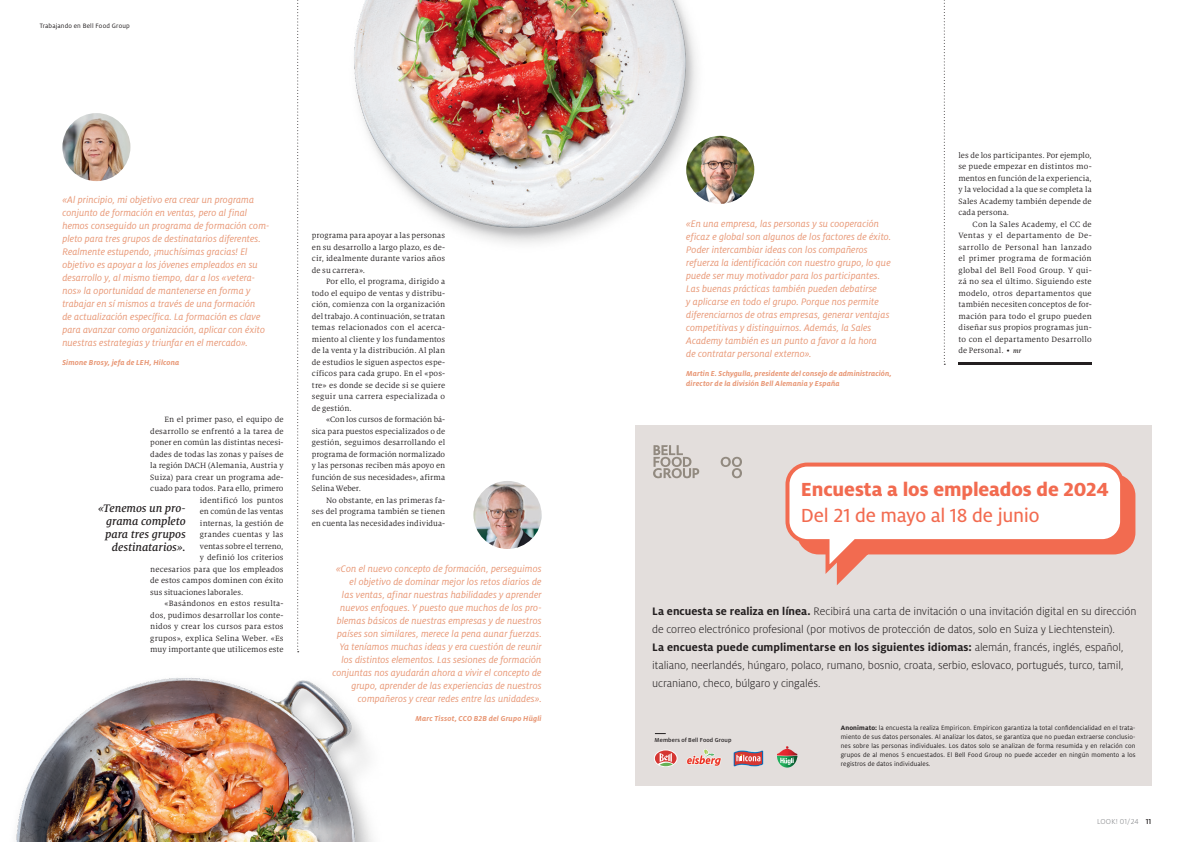
<style>
.page{position:relative;width:1191px;height:842px;background:#fff}
.page>*{position:absolute;margin:0;border:0;box-sizing:border-box;transform-origin:0 0}
.t1{font:800 21px "Milo Pro";letter-spacing:-.005em;color:#f26b50}
.t2{font:21px "Milo Pro Text";letter-spacing:-.015em;color:#f26b50}
.t3{font:300 12px/18px "Milo Pro";letter-spacing:-.01em;color:#231f20}
.t4{font:italic 500 12px/13px "Milo Serif Pro";letter-spacing:-.01em;color:#231f20;text-align:right}
.t5{font:italic 10.5px/13px "Milo Pro";letter-spacing:.005em;color:#e89775}
.t6{font:8.5px/11.5px "Milo Serif Pro";letter-spacing:.015em;color:#231f20;text-align:justify}
.t7{font:italic 700 8px/10px "Milo Pro";letter-spacing:.015em;color:#e89775}
.t8{font:300 8px "Milo Pro";letter-spacing:.025em;color:#808285}
.t9{font:7px/9px "Milo Pro";letter-spacing:.015em;color:#231f20;text-align:justify}
.t10{font:500 6.4px "Milo Pro";letter-spacing:.015em;color:#231f20}
.s1{font-weight:500;font-style:italic;font-size:7px}
.s2{font-weight:700}
.s3{font-weight:500;color:#231f20}
</style>
<div class="page">
<img style="left:16px;top:651px;width:357px;height:191px">
<img style="left:354px;top:0;width:401px;height:244px">
<img style="left:686px;top:136px;width:68px;height:68px;border-radius:34px">
<img style="left:62px;top:113px;width:68px;height:68px;border-radius:34px">
<img style="left:473px;top:481px;width:68px;height:68px;border-radius:34px">
<div style="left:635px;top:425px;width:516px;height:360px;background:#e3dedc"></div>
<svg style="left:654px;top:750px;width:23px;height:17px"></svg>
<svg style="left:655px;top:750px;width:21px;height:16px"></svg>
<svg style="left:733px;top:750px;width:30px;height:17px"></svg>
<svg style="left:777px;top:746px;width:20px;height:21px"></svg>
<img style="left:687px;top:749px;width:34px;height:17px">
<svg style="left:720px;top:457px;width:22px;height:21px"></svg>
<svg style="left:653px;top:445px;width:46px;height:33px"></svg>
<hr style="left:958px;top:363px;width:133px;height:2px;background:#231f20">
<svg style="left:297px;top:0;width:2px;height:652px"></svg>
<svg style="left:943px;top:0;width:2px;height:365px"></svg>
<svg style="left:836px;top:486px;width:300px;height:99px"></svg>
<svg style="left:836px;top:478px;width:297px;height:102px"></svg>
<svg style="left:785px;top:462px;width:341px;height:117px"></svg>
<p class="t9" style="left:40px;top:22px;width:92px">Trabajando en Bell Food Group</p>
<p class="t5" style="left:62px;top:194px;width:208px">«Al principio, mi objetivo era crear un programa conjunto de formación en ventas, pero al final hemos conseguido un programa de formación com&shy;pleto para tres grupos de destinatarios diferentes.<br>Realmente estupendo, ¡muchísimas gracias! El objetivo es apoyar a los jóvenes empleados en su desarrollo y, al mismo tiempo, dar a los «vetera&shy;nos» la oportunidad de mantenerse en forma y trabajar en sí mismos a través de una formación<br>de actualización específica. La formación es clave para avanzar como organización, aplicar con éxito nuestras estrategias y triunfar en el mercado».</p>
<p class="t7" style="left:62px;top:357px;width:119px">Simone Brosy, jefa de LEH, Hilcona</p>
<p class="t6" style="left:164px;top:414px;width:121px">En el primer paso, el equipo de</p>
<p class="t6" style="left:150px;top:425px;width:135px">desarrollo se enfrentó a la tarea de</p>
<p class="t6" style="left:150px;top:437px;width:135px">poner en común las distintas necesi-</p>
<p class="t6" style="left:150px;top:448px;width:135px">dades de todas las zonas y países de</p>
<p class="t6" style="left:150px;top:460px;width:135px">la región DACH (Alemania, Austria y</p>
<p class="t6" style="left:150px;top:471px;width:135px">Suiza) para crear un programa ade-</p>
<p class="t6" style="left:150px;top:483px;width:135px">cuado para todos. Para ello, primero</p>
<p class="t6" style="left:200px;top:494px;width:85px">identificó los puntos</p>
<p class="t6" style="left:200px;top:506px;width:85px">en común de las ventas</p>
<p class="t6" style="left:200px;top:517px;width:85px">internas, la gestión de</p>
<p class="t6" style="left:200px;top:529px;width:85px">grandes cuentas y las</p>
<p class="t6" style="left:200px;top:540px;width:85px">ventas sobre el terreno,</p>
<p class="t6" style="left:200px;top:552px;width:85px">y definió los criterios</p>
<p class="t6" style="left:150px;top:563px;width:135px">necesarios para que los empleados</p>
<p class="t6" style="left:150px;top:575px;width:135px">de estos campos dominen con éxito</p>
<p class="t6" style="left:150px;top:586px;width:94px">sus situaciones laborales.</p>
<p class="t6" style="left:164px;top:598px;width:121px">«Basándonos en estos resulta-</p>
<p class="t6" style="left:150px;top:609px;width:135px">dos, pudimos desarrollar los conte-</p>
<p class="t6" style="left:150px;top:621px;width:135px">nidos y crear los cursos para estos</p>
<p class="t6" style="left:150px;top:632px;width:135px">grupos», explica Selina Weber. «Es</p>
<p class="t6" style="left:150px;top:644px;width:135px">muy importante que utilicemos este</p>
<h2 class="t4" style="left:98px;top:502px;width:89px">«Tenemos un pro&shy;grama completo para tres grupos destinatarios».</h2>
<p class="t6" style="left:312px;top:230px;width:135px">programa para apoyar a las personas en su desarrollo a largo plazo, es de&shy;cir, idealmente durante varios años de su carrera».</p>
<p class="t6" style="left:312px;top:276px;width:135px;text-indent:14px">Por ello, el programa, dirigido a todo el equipo de ventas y distribu&shy;ción, comienza con la organización del trabajo. A continuación, se tratan temas relacionados con el acerca&shy;miento al cliente y los fundamentos de la venta y la distribución. Al plan de estudios le siguen aspectos espe&shy;cíficos para cada grupo. En el «pos&shy;tre» es donde se decide si se quiere seguir una carrera especializada o de gestión.</p>
<p class="t6" style="left:312px;top:414px;width:135px;text-indent:14px">«Con los cursos de formación bá&shy;sica para puestos especializados o de gestión, seguimos desarrollando el programa de formación normalizado y las personas reciben más apoyo en función de sus necesidades», afirma Selina Weber.</p>
<p class="t6" style="left:312px;top:494px;width:135px;text-indent:14px">No obstante, en las primeras fa&shy;ses del programa también se tienen en cuenta las necesidades individua-</p>
<p class="t5" style="left:332px;top:562px;width:211px;text-align:right">«Con el nuevo concepto de formación, perseguimos el objetivo de dominar mejor los retos diarios de<br>las ventas, afinar nuestras habilidades y aprender nuevos enfoques. Y puesto que muchos de los pro&shy;blemas básicos de nuestras empresas y de nuestros países son similares, merece la pena aunar fuerzas.<br>Ya teníamos muchas ideas y era cuestión de reunir los distintos elementos. Las sesiones de formación conjuntas nos ayudarán ahora a vivir el concepto de grupo, aprender de las experiencias de nuestros compañeros y crear redes entre las unidades».</p>
<p class="t7" style="left:415px;top:713px;width:128px">Marc Tissot, CCO B2B del Grupo Hügli</p>
<p class="t5" style="left:686px;top:218px;width:206px">«En una empresa, las personas y su cooperación eficaz e global son algunos de los factores de éxito.<br>Poder intercambiar ideas con los compañeros refuerza la identificación con nuestro grupo, lo que puede ser muy motivador para los participantes.<br>Las buenas prácticas también pueden debatirse<br>y aplicarse en todo el grupo. Porque nos permite diferenciarnos de otras empresas, generar ventajas competitivas y distinguirnos. Además, la Sales Academy también es un punto a favor a la hora<br>de contratar personal externo».</p>
<p class="t7" style="left:686px;top:368px;width:207px">Martin E. Schygulla, presidente del consejo de administración, director de la división Bell Alemania y España</p>
<p class="t6" style="left:958px;top:149px;width:135px">les de los participantes. Por ejemplo, se puede empezar en distintos mo&shy;mentos en función de la experiencia, y la velocidad a la que se completa la Sales Academy también depende de cada persona.</p>
<p class="t6" style="left:958px;top:218px;width:135px;text-indent:14px">Con la Sales Academy, el CC de Ventas y el departamento de De&shy;sarrollo de Personal han lanzado el primer programa de formación global del Bell Food Group. Y qui&shy;zá no sea el último. Siguiendo este modelo, otros departamentos que también necesiten conceptos de for&shy;mación para todo el grupo pueden diseñar sus propios programas jun&shy;to con el departamento Desarrollo de Personal. • <span class="s1">mr</span></p>
<h1 class="t1" style="left:801px;top:477px;width:309px">Encuesta a los empleados de 2024</h1>
<h1 class="t2" style="left:801px;top:504px;width:240px">Del 21 de mayo al 18 de junio</h1>
<p class="t3" style="left:652px;top:602px;width:486px"><span class="s2">La encuesta se realiza en línea.</span> Recibirá una carta de invitación o una invitación digital en su dirección de correo electrónico profesional (por motivos de protección de datos, solo en Suiza y Liechtenstein).<br><span class="s2">La encuesta puede cumplimentarse en los siguientes idiomas:</span> alemán, francés, inglés, español, italiano, neerlandés, húngaro, polaco, rumano, bosnio, croata, serbio, eslovaco, portugués, turco, tamil, ucraniano, checo, búlgaro y cingalés.</p>
<p class="t9" style="left:840px;top:724px;width:296px"><span class="s2">Anonimato:</span> la encuesta la realiza Empiricon. Empiricon garantiza la total confidencialidad en el trata&shy;miento de sus datos personales. Al analizar los datos, se garantiza que no puedan extraerse conclusio&shy;nes sobre las personas individuales. Los datos solo se analizan de forma resumida y en relación con grupos de al menos 5 encuestados. El Bell Food Group no puede acceder en ningún momento a los registros de datos individuales.</p>
<p class="t10" style="left:654px;top:736px;width:78px">Members of Bell Food Group</p>
<p class="t8" style="left:1097px;top:817px;width:56px">LOOK! 01/24 <span class="s3">11</span></p>
</div>
